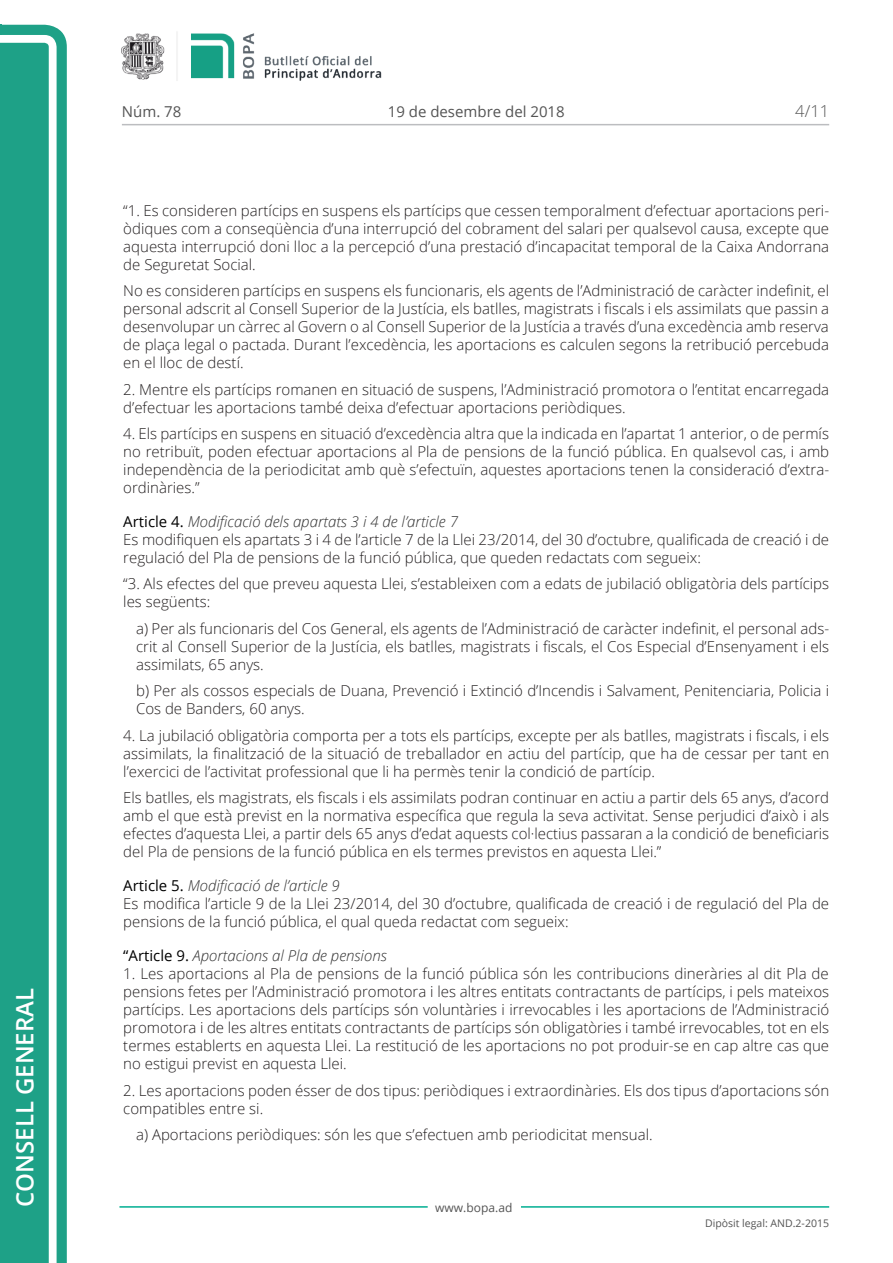
<style>
.page{position:relative;width:893px;height:1263px;background:#fff}
.page>*{position:absolute;margin:0;border:0;box-sizing:border-box;transform-origin:0 0}
.t1{font:600 24px "Open Sans";color:#fff}
.t2{font:300 16.5px "Open Sans";color:#545454}
.Body_text{font:300 15px/18px "Open Sans";color:#231f20;text-align:justify}
.Body_text_i{font:300 15px/18px "Open Sans";color:#231f20;text-align:justify}
.Titol_7{font:italic 300 15px "Open Sans";color:#303030}
.t3{font:15px "Open Sans";color:#545454}
.t4{font:12px "Open Sans";color:#545454}
.t5{font:10.5px "Open Sans";color:#545454}
.s1{font-weight:400;font-style:normal;color:#000}
</style>
<div class="page">
<svg style="left:0;top:25px;width:67px;height:1238px;fill:#1ea187"></svg>
<div style="left:0;top:43px;width:49px;height:1220px;background:#1ea187"></div>
<img style="left:122px;top:32px;width:260px;height:49px">
<hr style="left:119px;top:1206px;width:309px;height:2px;background:#00ae91">
<hr style="left:521px;top:1206px;width:308px;height:2px;background:#00ae91">
<hr style="left:122px;top:124px;width:707px;height:1px;background:#bcbdc0">
<h1 class="t1" style="left:8px;top:1207px;width:220px;rotate:-90deg">Consell General</h1>
<p class="t3" style="left:122px;top:102px;width:61px">Núm. 78</p>
<p class="t3" style="left:388px;top:102px;width:178px">19 de desembre del 2018</p>
<p class="t2" style="left:795px;top:100px;width:35px">4/11</p>
<p class="Body_text" style="left:123px;top:201px;width:707px">“1. Es consideren partícips en suspens els partícips que cessen temporalment d’efectuar aportacions peri· òdiques com a conseqüència d’una interrupció del cobrament del salari per qualsevol causa, excepte que aquesta interrupció doni lloc a la percepció d’una prestació d’incapacitat temporal de la Caixa Andorrana de Seguretat Social.</p>
<p class="Body_text" style="left:123px;top:281px;width:707px">No es consideren partícips en suspens els funcionaris, els agents de l’Administració de caràcter indefinit, el personal adscrit al Consell Superior de la Justícia, els batlles, magistrats i fiscals i els assimilats que passin a desenvolupar un càrrec al Govern o al Consell Superior de la Justícia a través d’una excedència amb reserva de plaça legal o pactada. Durant l’excedència, les aportacions es calculen segons la retribució percebuda en el lloc de destí.</p>
<p class="Body_text" style="left:123px;top:380px;width:707px">2. Mentre els partícips romanen en situació de suspens, l’Administració promotora o l’entitat encarregada d’efectuar les aportacions també deixa d’efectuar aportacions periòdiques.</p>
<p class="Body_text" style="left:123px;top:424px;width:707px">4. Els partícips en suspens en situació d’excedència altra que la indicada en l’apartat 1 anterior, o de permís no retribuït, poden efectuar aportacions al Pla de pensions de la funció pública. En qualsevol cas, i amb independència de la periodicitat amb què s’efectuïn, aquestes aportacions tenen la consideració d’extra· ordinàries.”</p>
<p class="Titol_7" style="left:123px;top:511px;width:336px"><span class="s1">Article 4.</span> Modificació dels apartats 3 i 4 de l’article 7</p>
<p class="Body_text" style="left:123px;top:530px;width:707px">Es modifiquen els apartats 3 i 4 de l’article 7 de la Llei 23/2014, del 30 d’octubre, qualificada de creació i de regulació del Pla de pensions de la funció pública, que queden redactats com segueix:</p>
<p class="Body_text" style="left:123px;top:575px;width:707px">“3. Als efectes del que preveu aquesta Llei, s’estableixen com a edats de jubilació obligatòria dels partícips les següents:</p>
<p class="Body_text_i" style="left:136px;top:619px;width:695px">a) Per als funcionaris del Cos General, els agents de l’Administració de caràcter indefinit, el personal ads· crit al Consell Superior de la Justícia, els batlles, magistrats i fiscals, el Cos Especial d’Ensenyament i els assimilats, 65 anys.</p>
<p class="Body_text_i" style="left:136px;top:682px;width:695px">b) Per als cossos especials de Duana, Prevenció i Extinció d’Incendis i Salvament, Penitenciaria, Policia i<br>Cos de Banders, 60 anys.</p>
<p class="Body_text" style="left:123px;top:726px;width:708px">4. La jubilació obligatòria comporta per a tots els partícips, excepte per als batlles, magistrats i fiscals, i els assimilats, la finalització de la situació de treballador en actiu del partícip, que ha de cessar per tant en l’exercici de l’activitat professional que li ha permès tenir la condició de partícip.</p>
<p class="Body_text" style="left:123px;top:789px;width:707px">Els batlles, els magistrats, els fiscals i els assimilats podran continuar en actiu a partir dels 65 anys, d’acord amb el que està previst en la normativa específica que regula la seva activitat. Sense perjudici d’això i als efectes d’aquesta Llei, a partir dels 65 anys d’edat aquests col·lectius passaran a la condició de beneficiaris del Pla de pensions de la funció pública en els termes previstos en aquesta Llei.”</p>
<p class="Titol_7" style="left:123px;top:875px;width:218px"><span class="s1">Article 5.</span> Modificació de l’article 9</p>
<p class="Body_text" style="left:123px;top:894px;width:707px">Es modifica l’article 9 de la Llei 23/2014, del 30 d’octubre, qualificada de creació i de regulació del Pla de pensions de la funció pública, el qual queda redactat com segueix:</p>
<p class="Titol_7" style="left:123px;top:945px;width:265px"><span class="s1">“Article 9.</span> Aportacions al Pla de pensions</p>
<p class="Body_text" style="left:123px;top:964px;width:707px">1. Les aportacions al Pla de pensions de la funció pública són les contribucions dineràries al dit Pla de pensions fetes per l’Administració promotora i les altres entitats contractants de partícips, i pels mateixos partícips. Les aportacions dels partícips són voluntàries i irrevocables i les aportacions de l’Administració promotora i de les altres entitats contractants de partícips són obligatòries i també irrevocables, tot en els termes establerts en aquesta Llei. La restitució de les aportacions no pot produir-se en cap altre cas que no estigui previst en aquesta Llei.</p>
<p class="Body_text" style="left:123px;top:1081px;width:707px">2. Les aportacions poden ésser de dos tipus: periòdiques i extraordinàries. Els dos tipus d’aportacions són compatibles entre si.</p>
<p class="Body_text_i" style="left:136px;top:1125px;width:518px">a) Aportacions periòdiques: són les que s’efectuen amb periodicitat mensual.</p>
<p class="t4" style="left:435px;top:1199px;width:79px">www.bopa.ad</p>
<p class="t5" style="left:705px;top:1216px;width:125px">Dipòsit legal: AND.2-2015</p>
</div>
